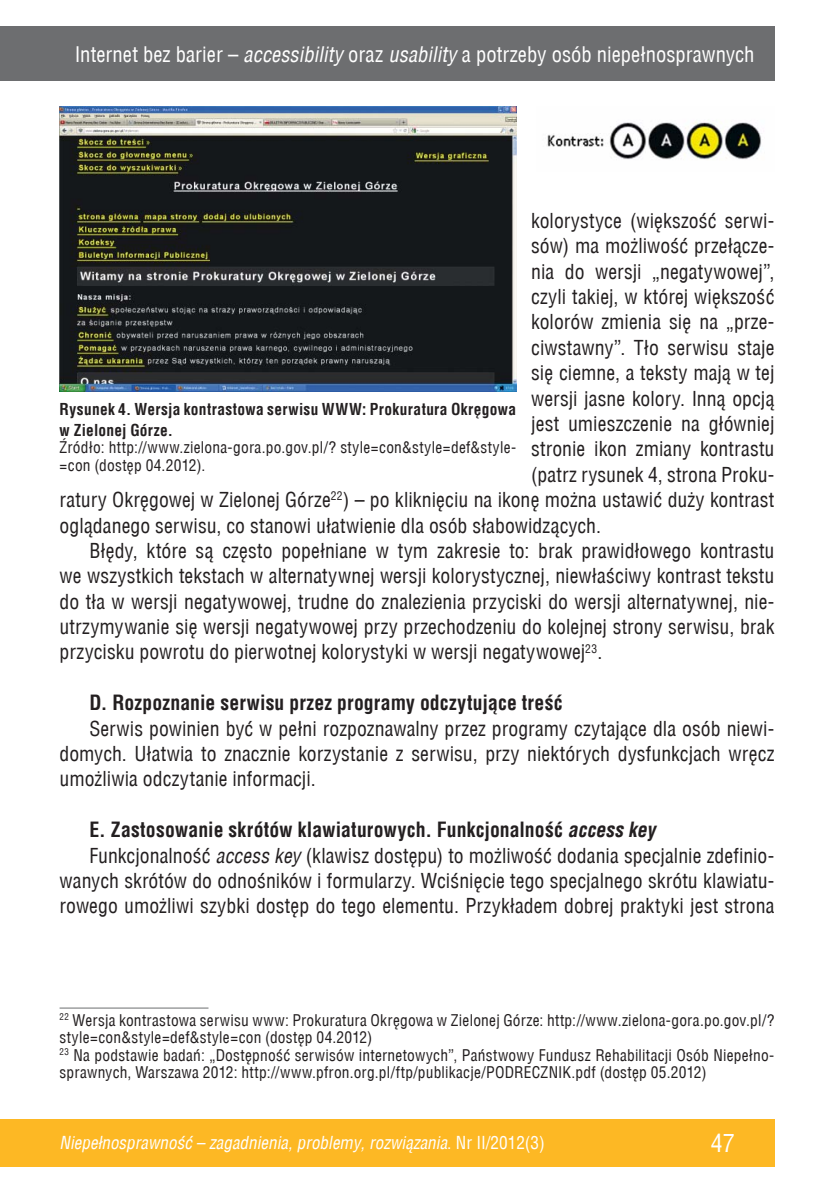
<style>
.page{position:relative;width:834px;height:1191px;background:#fff}
.page>*{position:absolute;margin:0;border:0;box-sizing:border-box;transform-origin:0 0}
.t1{font:24.5px "Switzerland Condensed";color:#fff}
.t2{font:21px "Switzerland Condensed";color:#fff}
.t3{font:20.12px/25.4px "Switzerland Condensed";letter-spacing:.005em;color:#231f20;text-align:justify}
.t4{font:700 20.12px "Switzerland Condensed";letter-spacing:.01em;color:#231f20}
.t5{font:italic 17.5px "Switzerland Condensed";color:#fff}
.t6{font:15.75px/17.5px "Switzerland Condensed";letter-spacing:.015em;color:#231f20}
.t7{font:700 15.75px/21px "Switzerland Condensed";letter-spacing:.02em;color:#231f20}
.s1{font-style:italic}
.s2{font-style:normal}
</style>
<div class="page">
<div style="left:0;top:1119px;width:774px;height:47px;background:#fdb824"></div>
<div style="left:0;top:26px;width:774px;height:55px;background:#6d6e70"></div>
<hr style="left:60px;top:1007px;width:148px;height:1px;background:#6d6e70">
<img style="left:60px;top:107px;width:456px;height:285px">
<img style="left:547px;top:121px;width:214px;height:39px">
<p class="t2" style="left:75px;top:42px;width:681px">Internet bez barier – <span class="s1">accessibility</span> oraz <span class="s1">usability</span> a potrzeby osób niepełnosprawnych</p>
<p class="t3" style="left:531px;top:208px;width:245px">kolorystyce (większość serwi-</p>
<p class="t3" style="left:531px;top:233px;width:245px">sów) ma możliwość przełącze-</p>
<p class="t3" style="left:531px;top:259px;width:245px">nia do wersji „negatywowej”,</p>
<p class="t3" style="left:531px;top:284px;width:245px">czyli takiej, w której większość</p>
<p class="t3" style="left:531px;top:309px;width:245px">kolorów zmienia się na „prze-</p>
<p class="t3" style="left:531px;top:335px;width:245px">ciwstawny”. Tło serwisu staje</p>
<p class="t3" style="left:531px;top:360px;width:245px">się ciemne, a teksty mają w tej</p>
<p class="t3" style="left:531px;top:385px;width:245px">wersji jasne kolory. Inną opcją</p>
<p class="t3" style="left:531px;top:411px;width:245px">jest umieszczenie na główniej</p>
<p class="t3" style="left:531px;top:436px;width:245px">stronie ikon zmiany kontrastu</p>
<p class="t3" style="left:531px;top:462px;width:245px">(patrz rysunek 4, strona Proku-</p>
<p class="t3" style="left:60px;top:487px;width:716px">ratury Okręgowej w Zielonej Górze<sup>22</sup>) – po kliknięciu na ikonę można ustawić duży kontrast</p>
<p class="t3" style="left:60px;top:512px;width:543px">oglądanego serwisu, co stanowi ułatwienie dla osób słabowidzących.</p>
<p class="t3" style="left:89px;top:538px;width:686px">Błędy, które są często popełniane w tym zakresie to: brak prawidłowego kontrastu</p>
<p class="t3" style="left:60px;top:563px;width:716px">we wszystkich tekstach w alternatywnej wersji kolorystycznej, niewłaściwy kontrast tekstu</p>
<p class="t3" style="left:60px;top:588px;width:716px">do tła w wersji negatywowej, trudne do znalezienia przyciski do wersji alternatywnej, nie-</p>
<p class="t3" style="left:60px;top:614px;width:716px">utrzymywanie się wersji negatywowej przy przechodzeniu do kolejnej strony serwisu, brak</p>
<p class="t3" style="left:60px;top:639px;width:544px">przycisku powrotu do pierwotnej kolorystyki w wersji negatywowej<sup>23</sup>.</p>
<p class="t4" style="left:89px;top:691px;width:474px">D. Rozpoznanie serwisu przez programy odczytujące treść</p>
<p class="t3" style="left:60px;top:715px;width:716px;text-indent:30px">Serwis powinien być w pełni rozpoznawalny przez programy czytające dla osób niewi&shy;domych. Ułatwia to znacznie korzystanie z serwisu, przy niektórych dysfunkcjach wręcz umożliwia odczytanie informacji.</p>
<p class="t4" style="left:89px;top:818px;width:567px">E. Zastosowanie skrótów klawiaturowych. Funkcjonalność <span class="s1">access key</span></p>
<p class="t3" style="left:89px;top:842px;width:686px">Funkcjonalność <span class="s1">access key</span> (klawisz dostępu) to możliwość dodania specjalnie zdefinio-</p>
<p class="t3" style="left:60px;top:868px;width:716px">wanych skrótów do odnośników i formularzy. Wciśnięcie tego specjalnego skrótu klawiatu-</p>
<p class="t3" style="left:60px;top:893px;width:716px">rowego umożliwi szybki dostęp do tego elementu. Przykładem dobrej praktyki jest strona</p>
<p class="t7" style="left:60px;top:398px;width:458px">Rysunek 4. Wersja kontrastowa serwisu WWW: Prokuratura Okręgowa w Zielonej Górze.</p>
<p class="t6" style="left:60px;top:438px;width:458px">Źródło: http://www.zielona-gora.po.gov.pl/? style=con&amp;style=def&amp;style-=con (dostęp 04.2012).</p>
<p class="t6" style="left:60px;top:1011px;width:716px"><sup>22</sup> Wersja kontrastowa serwisu www: Prokuratura Okręgowa w Zielonej Górze: http://www.zielona-gora.po.gov.pl/? style=con&amp;style=def&amp;style=con (dostęp 04.2012)<br><sup>23</sup> Na podstawie badań: „Dostępność serwisów internetowych”, Państwowy Fundusz Rehabilitacji Osób Niepełno&shy;sprawnych, Warszawa 2012: http://www.pfron.org.pl/ftp/publikacje/PODRECZNIK.pdf (dostęp 05.2012)</p>
<p class="t5" style="left:60px;top:1132px;width:487px">Niepełnosprawność – zagadnienia, problemy, rozwiązania<span class="s2">. Nr II/2012(3)</span></p>
<p class="t1" style="left:710px;top:1129px;width:26px">47</p>
</div>
